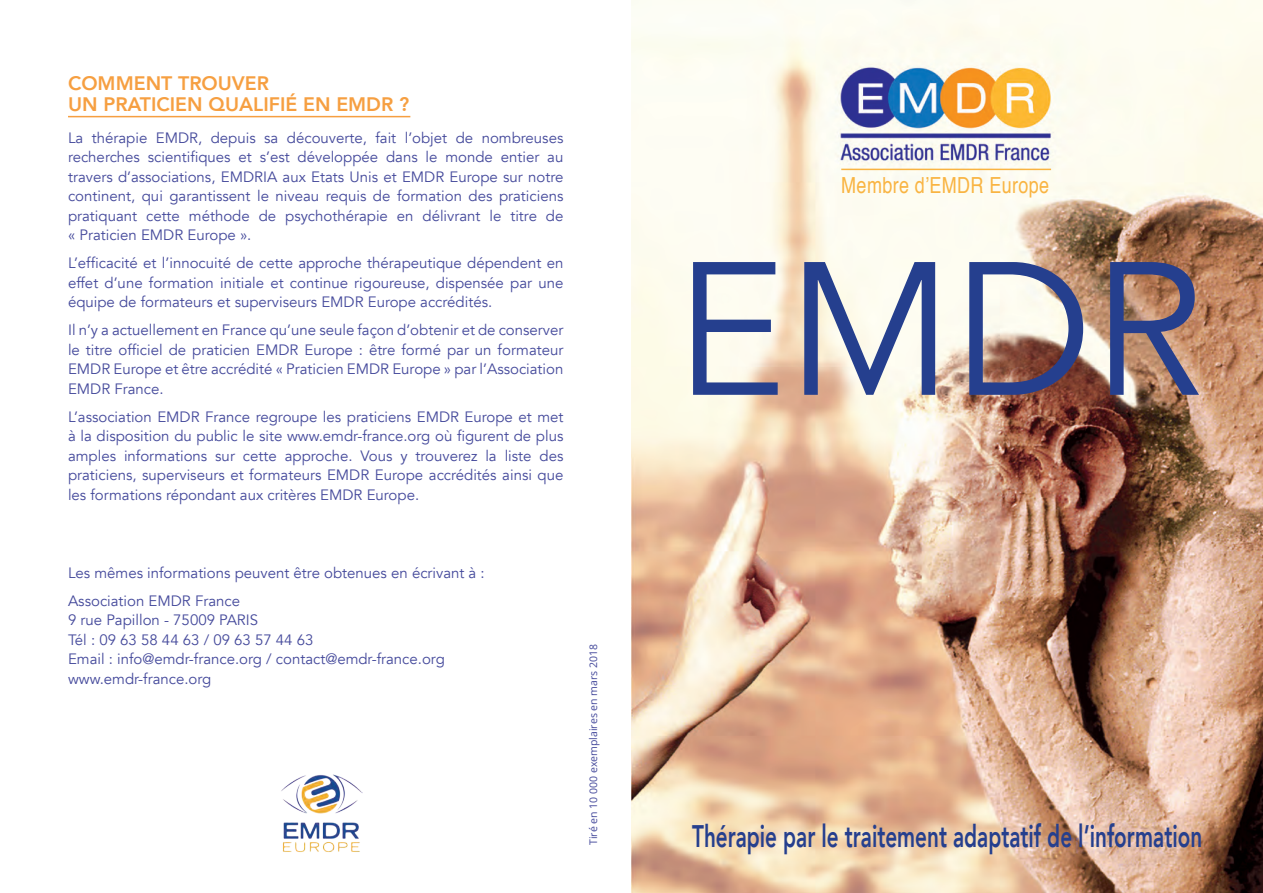
<style>
.page{position:relative;width:1263px;height:893px;background:#fff}
.page>*{position:absolute;margin:0;border:0;box-sizing:border-box;transform-origin:0 0}
.t1{font:187.5px "Avenir";color:#253f8e}
.t2{font:800 31.05px "Avenir";color:#253f8e;scale:.66 1}
.t3{font:22.2px "Helvetica";letter-spacing:.02em;color:#f9b442;scale:.81 1}
.t4{font:800 19.5px "Avenir";color:#f69f41}
.t5{font:15px/19.5px "Avenir";color:#44499b;text-align:justify}
.t6{font:10.5px "Open Sans";color:#44499b}
</style>
<div class="page">
<img style="left:631px;top:0;width:632px;height:893px">
<hr style="left:68px;top:116px;width:342px;height:1px;background:#f69f41">
<hr style="left:841px;top:169px;width:210px;height:1px;background:#f9b442">
<img style="left:281px;top:775px;width:81px;height:77px">
<p class="t4" style="left:68px;top:68px;width:203px">COMMENT TROUVER</p>
<p class="t4" style="left:68px;top:89px;width:343px">UN PRATICIEN QUALIFIÉ EN EMDR ?</p>
<p class="t5" style="left:68px;top:128px;width:497px">La thérapie EMDR, depuis sa découverte, fait l’objet de nombreuses recherches scientifiques et s’est développée dans le monde entier au travers d’associations, EMDRIA aux Etats Unis et EMDR Europe sur notre continent, qui garantissent le niveau requis de formation des praticiens pratiquant cette méthode de psychothérapie en délivrant le titre de « Praticien EMDR Europe ».</p>
<p class="t5" style="left:68px;top:254px;width:497px">L’efficacité et l’innocuité de cette approche thérapeutique dépendent en effet d’une formation initiale et continue rigoureuse, dispensée par une équipe de formateurs et superviseurs EMDR Europe accrédités.</p>
<p class="t5" style="left:68px;top:321px;width:497px">Il n’y a actuellement en France qu’une seule façon d’obtenir et de conserver le titre officiel de praticien EMDR Europe : être formé par un formateur EMDR Europe et être accrédité « Praticien EMDR Europe » par l’Association EMDR France.</p>
<p class="t5" style="left:68px;top:407px;width:497px">L’association EMDR France regroupe les praticiens EMDR Europe et met à la disposition du public le site www.emdr-france.org où figurent de plus amples informations sur cette approche. Vous y trouverez la liste des praticiens, superviseurs et formateurs EMDR Europe accrédités ainsi que les formations répondant aux critères EMDR Europe.</p>
<p class="t5" style="left:68px;top:563px;width:418px">Les mêmes informations peuvent être obtenues en écrivant à :</p>
<p class="t5" style="left:68px;top:591px;width:174px">Association EMDR France</p>
<p class="t5" style="left:68px;top:611px;width:192px">9 rue Papillon - 75009 PARIS</p>
<p class="t5" style="left:68px;top:630px;width:247px">Tél : 09 63 58 44 63 / 09 63 57 44 63</p>
<p class="t5" style="left:68px;top:650px;width:378px">Email : info@emdr-france.org / contact@emdr-france.org</p>
<p class="t5" style="left:68px;top:669px;width:145px">www.emdr-france.org</p>
<p class="t6" style="left:586px;top:845px;width:203px;rotate:-90deg">Tiré en 10 000 exemplaires en mars 2018</p>
<p class="t3" style="left:841px;top:168px;width:258px">Membre d’EMDR Europe</p>
<p class="t1" style="left:675px;top:219px;width:530px">EMDR</p>
<p class="t2" style="left:692px;top:812px;width:774px">Thérapie par le traitement adaptatif de l’information</p>
</div>
